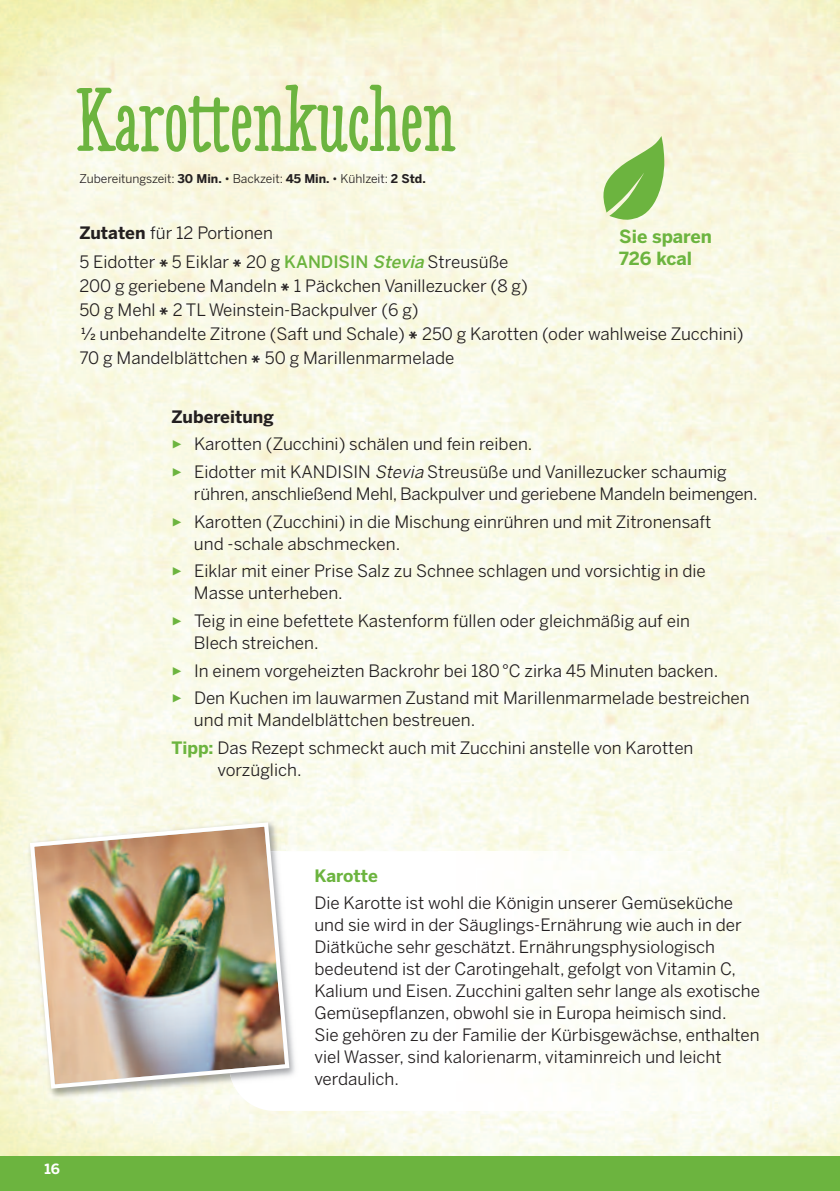
<style>
.page{position:relative;width:840px;height:1191px;background:#fff}
.page>*{position:absolute;margin:0;border:0;box-sizing:border-box;transform-origin:0 0}
.t1{font:700 88px "Love Potion";color:#6cb43f}
.t2{font:700 18px/22px "Benton Sans";color:#6cb43f}
.t3{font:17px/22px "Benton Sans";color:#231f20}
.t4{font:700 17px "Benton Sans";color:#231f20}
.t5{font:700 17px "Benton Sans";color:#6cb43f}
.t6{font:700 14px "Benton Sans";color:#fff}
.t7{font:12px "Benton Sans";color:#231f20}
.s1{font-weight:700}
.s2{font-weight:500;color:#6cb43f}
.s3{font-family:"Eric Benton Sans";font-weight:500;font-style:italic;color:#6cb43f}
.s4{font-weight:500;font-size:8.4px}
.s5{color:#6cb43f}
.s6{font-family:"Eric Benton Sansbook";font-style:italic}
.s7{font-weight:700;color:#6cb43f}
</style>
<div class="page">
<img style="left:0;top:0;width:839px;height:1157px">
<div style="left:0;top:1157px;width:839px;height:34px;background:#6cb43f"></div>
<svg style="left:599px;top:136px;width:65px;height:84px;background:#abd287"></svg>
<svg style="left:229px;top:851px;width:209px;height:260px"></svg>
<img style="left:438px;top:851px;width:339px;height:260px">
<img style="left:21px;top:814px;width:265px;height:290px">
<img style="left:291px;top:851px;width:15px;height:236px">
<img style="left:28px;top:820px;width:263px;height:270px">
<h1 class="t1" style="left:75px;top:89px;width:381px">Karottenkuchen</h1>
<p class="t7" style="left:79px;top:172px;width:347px">Zubereitungszeit: <span class="s1">30 Min.</span> • Backzeit: <span class="s1">45 Min.</span> • Kühlzeit: <span class="s1">2 Std.</span></p>
<p class="t3" style="left:79px;top:218px;width:430px;line-height:29.6px"><span class="s1">Zutaten</span> für 12 Portionen<br>5 Eidotter <span class="s1">*</span> 5 Eiklar <span class="s1">*</span> 20 g <span class="s2">KANDISIN</span> <span class="s3">Stevia</span> Streusüße</p>
<p class="t3" style="left:79px;top:274px;width:665px;line-height:24px">200 g geriebene Mandeln <span class="s1">*</span> 1 Päckchen Vanillezucker (8 g)<br>50 g Mehl <span class="s1">*</span> 2 TL Weinstein-Backpulver (6 g)<br><sup>1</sup>⁄<span class="s4">2</span> unbehandelte Zitrone (Saft und Schale) <span class="s1">*</span> 250 g Karotten (oder wahlweise Zucchini)<br>70 g Mandelblättchen <span class="s1">*</span> 50 g Marillenmarmelade</p>
<p class="t2" style="left:619px;top:225px;width:94px">Sie sparen<br>726 kcal</p>
<p class="t4" style="left:171px;top:407px;width:104px">Zubereitung</p>
<p class="t3" style="left:171px;top:433px;width:362px"><span class="s5">✓</span> Karotten (Zucchini) schälen und fein reiben.</p>
<p class="t3" style="left:194px;top:461px;width:564px;text-indent:-23px"><span class="s5">✓</span> Eidotter mit KANDISIN <span class="s6">Stevia</span> Streusüße und Vanillezucker schaumig rühren, anschließend Mehl, Backpulver und geriebene Mandeln beimengen.</p>
<p class="t3" style="left:194px;top:510px;width:518px;text-indent:-23px"><span class="s5">✓</span> Karotten (Zucchini) in die Mischung einrühren und mit Zitronensaft und -schale abschmecken.</p>
<p class="t3" style="left:194px;top:560px;width:513px;text-indent:-23px"><span class="s5">✓</span> Eiklar mit einer Prise Salz zu Schnee schlagen und vorsichtig in die<br>Masse unterheben.</p>
<p class="t3" style="left:194px;top:610px;width:497px;text-indent:-23px"><span class="s5">✓</span> Teig in eine befettete Kastenform füllen oder gleichmäßig auf ein<br>Blech streichen.</p>
<p class="t3" style="left:171px;top:660px;width:548px"><span class="s5">✓</span> In einem vorgeheizten Backrohr bei 180°C zirka 45 Minuten backen.</p>
<p class="t3" style="left:194px;top:687px;width:557px;text-indent:-23px"><span class="s5">✓</span> Den Kuchen im lauwarmen Zustand mit Marillenmarmelade bestreichen und mit Mandelblättchen bestreuen.</p>
<p class="t3" style="left:217px;top:737px;width:477px;text-indent:-46px"><span class="s7">Tipp:</span> Das Rezept schmeckt auch mit Zucchini anstelle von Karotten vorzüglich.</p>
<p class="t6" style="left:44px;top:1161px;width:17px">16</p>
<p class="t5" style="left:314px;top:865px;width:65px">Karotte</p>
<p class="t3" style="left:314px;top:892px;width:447px">Die Karotte ist wohl die Königin unserer Gemüseküche und sie wird in der Säuglings-Ernährung wie auch in der Diätküche sehr geschätzt. Ernährungsphysiologisch bedeutend ist der Carotingehalt, gefolgt von Vitamin C, Kalium und Eisen. Zucchini galten sehr lange als exotische Gemüsepflanzen, obwohl sie in Europa heimisch sind.<br>Sie gehören zu der Familie der Kürbisgewächse, enthalten viel Wasser, sind kalorienarm, vitaminreich und leicht verdaulich.</p>
</div>
